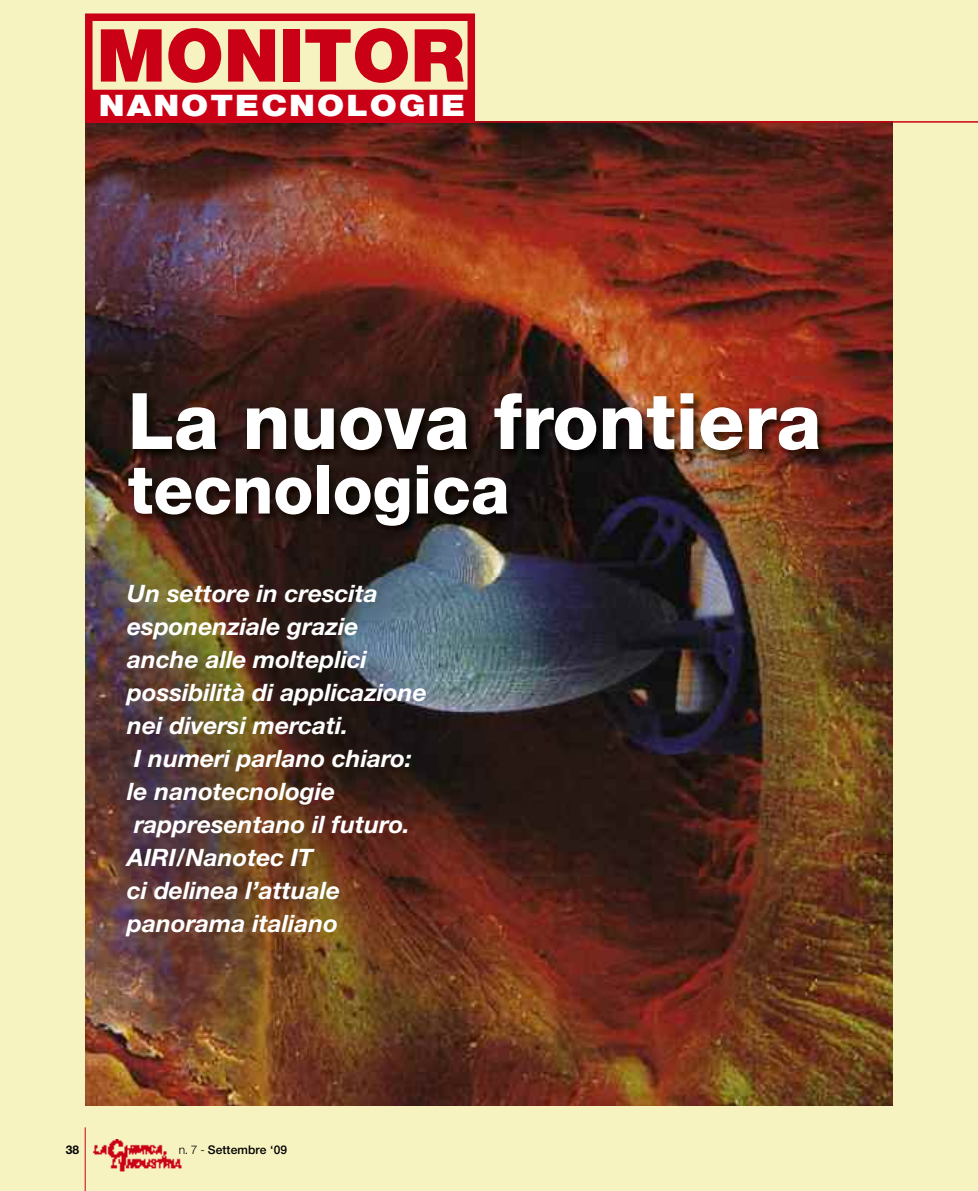
<style>
.page{position:relative;width:978px;height:1191px;background:#f6f3c1}
.page>*{position:absolute;margin:0;border:0;box-sizing:border-box;transform-origin:0 0}
.t1{font:800 78px "Helvetica Neue";color:#fff}
.t2{font:900 73.05px "Helvetica Neue";color:#ca0016}
.t3{font:800 67.5px "Helvetica Neue";color:#fff}
.t4{font:900 29.7px "Helvetica Neue";letter-spacing:.06em;color:#fff;scale:1.15 1}
.t5{font:italic 700 24px/33px "Helvetica Neue";color:#fff}
.t6{font:500 12px "Helvetica Neue";letter-spacing:.01em;color:#000}
.t7{font:700 12px "Helvetica Neue";color:#000}
.s1{font-weight:300}
</style>
<div class="page">
<img style="left:85px;top:123px;width:808px;height:983px">
<hr style="left:473px;top:121px;width:505px;height:2px;background:#ca0016">
<div style="left:85px;top:13px;width:390px;height:84px;border:8px solid #ca0016"></div>
<div style="left:85px;top:90px;width:390px;height:33px;background:#ca0016"></div>
<img style="left:93px;top:376px;width:800px;height:200px">
<hr style="left:85px;top:1127px;width:1px;height:64px;background:#ca0016">
<img style="left:93px;top:1139px;width:89px;height:33px">
<h2 class="t2" style="left:97px;top:29px;width:369px">MONITOR</h2>
<p class="t4" style="left:99px;top:95px;width:320px">NANOTECNOLOGIE</p>
<h1 class="t1" style="left:128px;top:393px;width:695px">La nuova frontiera</h1>
<h3 class="t3" style="left:128px;top:465px;width:383px">tecnologica</h3>
<p class="t5" style="left:127px;top:579px;width:301px">Un settore in crescita esponenziale grazie anche alle molteplici possibilità di applicazione nei diversi mercati.<br>I numeri parlano chiaro: le nanotecnologie rappresentano il futuro.<br>AIRI/Nanotec IT<br>ci delinea l’attuale panorama italiano</p>
<p class="t7" style="left:66px;top:1145px;width:15px">38</p>
<p class="t6" style="left:179px;top:1145px;width:110px"><span class="s1">n. 7 -</span> Settembre ‘09</p>
</div>
